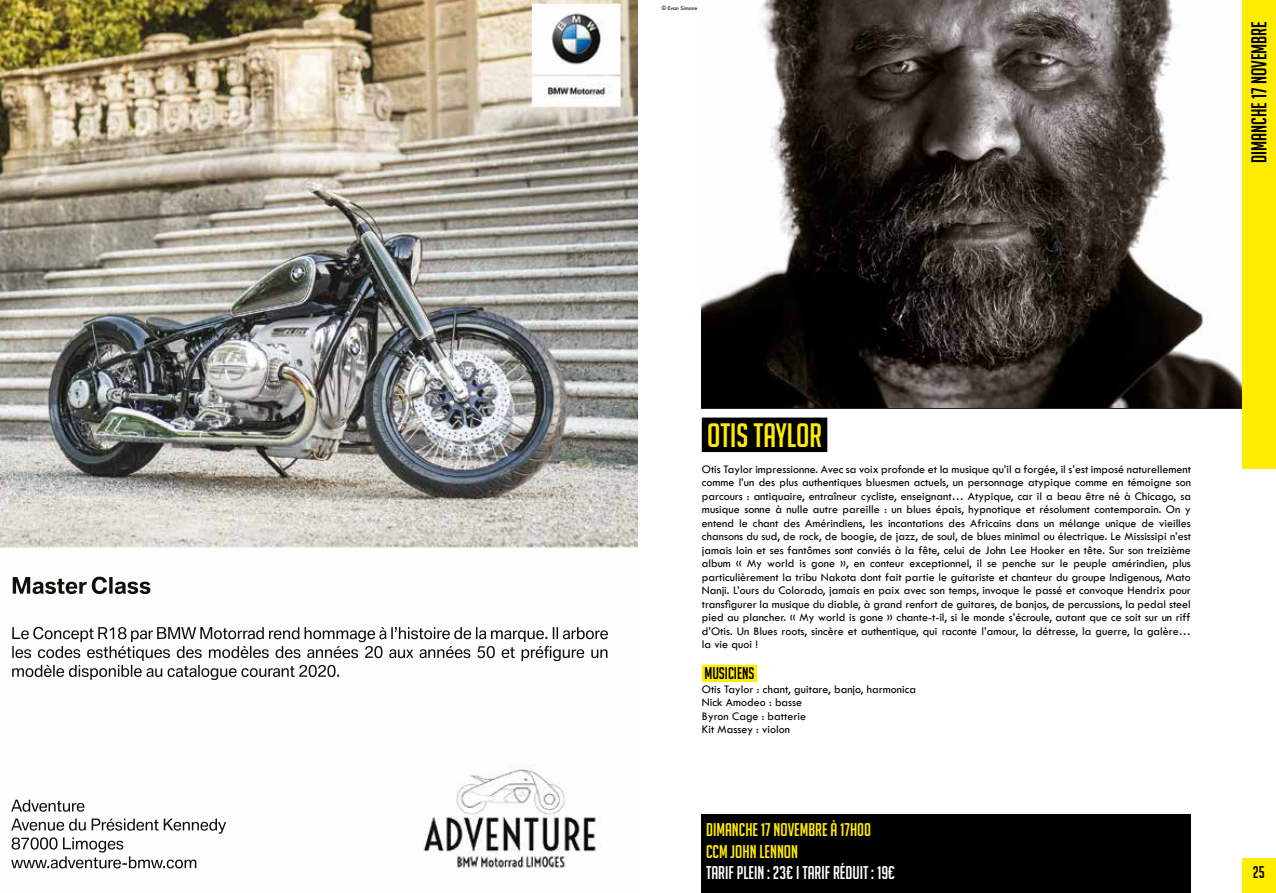
<style>
.page{position:relative;width:1276px;height:893px;background:#fff}
.page>*{position:absolute;margin:0;border:0;box-sizing:border-box;transform-origin:0 0}
.t1{font:33px "Big Noodle Titling";color:#ffed00}
.t2{font:21px "Big Noodle Titling";color:#000}
.t3{font:18px/21.6px "Big Noodle Titling";color:#ffed00}
.t4{font:18px "Big Noodle Titling";color:#fff}
.t5{font:16.5px "Big Noodle Titling";color:#000}
.t6{font:12px/13.5px "Tw Cen";color:#000;text-align:justify}
.t7{font:6px "Tw Cen";color:#000}
</style>
<div class="page">
<img style="left:702px;top:0;width:540px;height:408px">
<div style="left:1242px;top:0;width:34px;height:469px;background:#ffed00"></div>
<div style="left:1242px;top:858px;width:34px;height:35px;background:#ffed00"></div>
<div style="left:702px;top:418px;width:125px;height:34px;background:#000"></div>
<div style="left:702px;top:665px;width:55px;height:17px;background:#ffed00"></div>
<div style="left:702px;top:814px;width:489px;height:79px;background:#000"></div>
<img style="left:0;top:0;width:638px;height:869px">
<p class="t7" style="left:662px;top:5px;width:37px">© Evan Simone</p>
<h2 class="t2" style="left:1247px;top:163px;width:143px;rotate:-90deg">DIMANCHE 17 NOVEMBRE</h2>
<h1 class="t1" style="left:707px;top:417px;width:116px">OTIS TAYLOR</h1>
<p class="t6" style="left:702px;top:462px;width:491px">Otis Taylor impressionne. Avec sa voix profonde et la musique qu’il a forgée, il s’est imposé naturellement comme l’un des plus authentiques bluesmen actuels, un personnage atypique comme en témoigne son parcours : antiquaire, entraîneur cycliste, enseignant… Atypique, car il a beau être né à Chicago, sa musique sonne à nulle autre pareille : un blues épais, hypnotique et résolument contemporain. On y entend le chant des Amérindiens, les incantations des Africains dans un mélange unique de vieilles chansons du sud, de rock, de boogie, de jazz, de soul, de blues minimal ou électrique. Le Mississipi n’est jamais loin et ses fantômes sont conviés à la fête, celui de John Lee Hooker en tête. Sur son treizième album « My world is gone », en conteur exceptionnel, il se penche sur le peuple amérindien, plus particulièrement la tribu Nakota dont fait partie le guitariste et chanteur du groupe Indigenous, Mato Nanji. L’ours du Colorado, jamais en paix avec son temps, invoque le passé et convoque Hendrix pour transfigurer la musique du diable, à grand renfort de guitares, de banjos, de percussions, la pedal steel pied au plancher. « My world is gone » chante-t-il, si le monde s’écroule, autant que ce soit sur un riff d’Otis. Un Blues roots, sincère et authentique, qui raconte l’amour, la détresse, la guerre, la galère… la vie quoi !</p>
<h3 class="t5" style="left:704px;top:665px;width:51px">MUSICIENS</h3>
<p class="t6" style="left:702px;top:682px;width:216px;text-align:left">Otis Taylor : chant, guitare, banjo, harmonica<br>Nick Amodeo : basse<br>Byron Cage : batterie<br>Kit Massey : violon</p>
<h3 class="t3" style="left:706px;top:819px;width:167px">DIMANCHE 17 NOVEMBRE À 17H00<br>CCM JOHN LENNON</h3>
<h3 class="t4" style="left:706px;top:863px;width:191px">TARIF PLEIN : 23€ I TARIF RÉDUIT : 19€</h3>
<h3 class="t5" style="left:1252px;top:863px;width:14px">25</h3>
</div>
